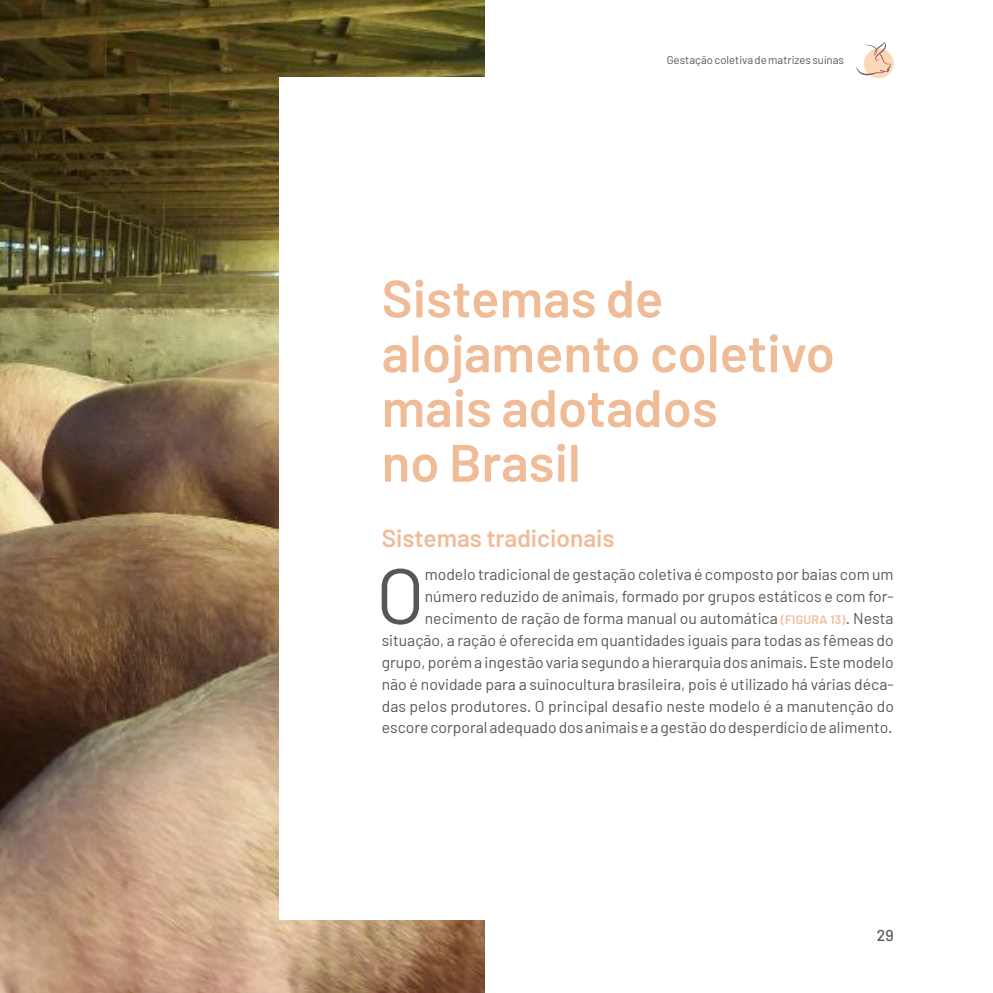
<style>
.page{position:relative;width:993px;height:993px;background:#fff}
.page>*{position:absolute;margin:0;border:0;box-sizing:border-box;transform-origin:0 0}
.t1{font:78.23px "Barlow";color:#575756}
.t2{font:600 52.5px/54.8px "Barlow";color:#f0bc98}
.t3{font:600 24.5px "Barlow";color:#f0bc98}
.t4{font:15.75px/21.9px "Barlow";color:#575756;text-align:right}
.t5{font:500 15.75px "Barlow";color:#575756}
.t6{font:11.38px "Barlow";color:#575756}
.s1{font-weight:600;font-size:12.25px;color:#f0bc98}
</style>
<div class="page">
<img style="left:0;top:0;width:484px;height:992px">
<div style="left:279px;top:77px;width:282px;height:842px;background:#fff"></div>
<div style="left:863px;top:48px;width:30px;height:30px;background:#fcd7b8;border-radius:50%"></div>
<svg style="left:856px;top:42px;width:34px;height:33px"></svg>
<p class="t6" style="left:666px;top:53px;width:179px">Gestação coletiva de matrizes suínas</p>
<h2 class="t2" style="left:381px;top:270px;width:454px">Sistemas de alojamento coletivo mais adotados<br>no Brasil</h2>
<h3 class="t3" style="left:381px;top:523px;width:234px">Sistemas tradicionais</h3>
<h1 class="t1" style="left:376px;top:547px;width:50px">O</h1>
<p class="t4" style="left:381px;top:563px;width:513px">modelo tradicional de gestação coletiva é composto por baias com um número reduzido de animais, formado por grupos estáticos e com for&shy;necimento de ração de forma manual ou automática <span class="s1">(FIGURA 13)</span>. Nesta situação, a ração é oferecida em quantidades iguais para todas as fêmeas do grupo, porém a ingestão varia segundo a hierarquia dos animais. Este modelo não é novidade para a suinocultura brasileira, pois é utilizado há várias déca&shy;das pelos produtores. O principal desafio neste modelo é a manutenção do escore corporal adequado dos animais e a gestão do desperdício de alimento.</p>
<p class="t5" style="left:876px;top:925px;width:18px">29</p>
</div>
